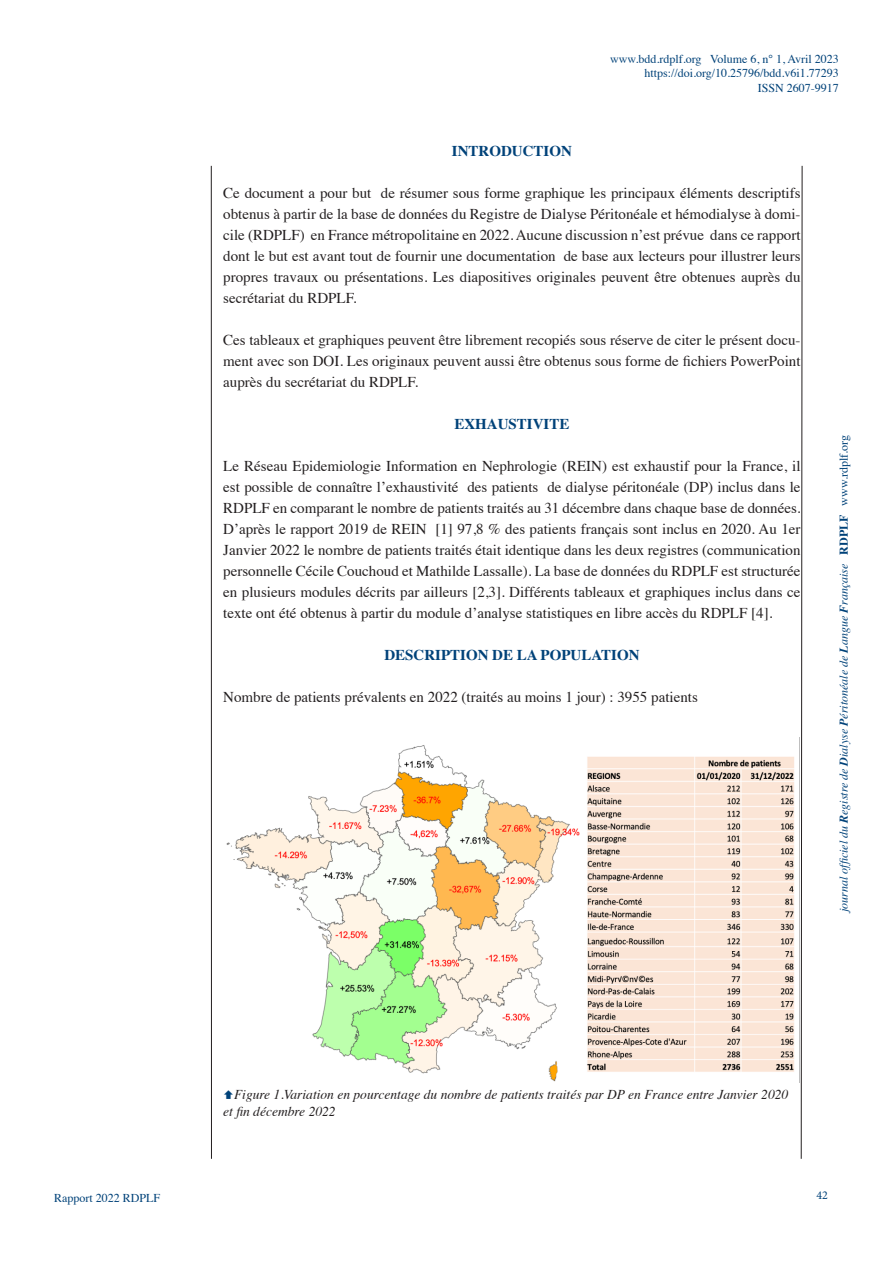
<style>
.page{position:relative;width:893px;height:1263px;background:#fff}
.page>*{position:absolute;margin:0;border:0;box-sizing:border-box;transform-origin:0 0}
.t1{font:15px/21px "Times";color:#231f20;text-align:justify}
.t2{font:700 15px "Times";color:#004279}
.t3{font:italic 13.5px/16.2px "Times";color:#231f20}
.t4{font:12px "Times";color:#004279}
.t5{font:italic 12px "Times";color:#004279}
.t6{font:12px "Minion Pro";color:#004279}
.s1{font-weight:700}
.s2{font-weight:700;font-style:normal}
.s3{font-style:normal}
</style>
<div class="page">
<hr style="left:211px;top:166px;width:1px;height:993px;background:#231f20">
<svg style="left:801px;top:165px;width:1px;height:994px"></svg>
<img style="left:226px;top:738px;width:574px;height:345px">
<p class="t4" style="left:610px;top:48px;width:230px">www.bdd.rdplf.org Volume 6, n° 1, Avril 2023</p>
<p class="t4" style="left:644px;top:62px;width:196px">https://doi.org/10.25796/bdd.v6i1.77293</p>
<p class="t4" style="left:758px;top:77px;width:82px">ISSN 2607-9917</p>
<p class="t2" style="left:452px;top:136px;width:121px">INTRODUCTION</p>
<p class="t1" style="left:223px;top:181px;width:579px">Ce document a pour but de résumer sous forme graphique les principaux éléments descriptifs obtenus à partir de la base de données du Registre de Dialyse Péritonéale et hémodialyse à domi&shy;cile (RDPLF) en France métropolitaine en 2022. Aucune discussion n’est prévue dans ce rapport dont le but est avant tout de fournir une documentation de base aux lecteurs pour illustrer leurs propres travaux ou présentations. Les diapositives originales peuvent être obtenues auprès du secrétariat du RDPLF.</p>
<p class="t1" style="left:223px;top:328px;width:579px">Ces tableaux et graphiques peuvent être librement recopiés sous réserve de citer le présent docu&shy;ment avec son DOI. Les originaux peuvent aussi être obtenus sous forme de fichiers PowerPoint auprès du secrétariat du RDPLF.</p>
<p class="t2" style="left:454px;top:409px;width:117px">EXHAUSTIVITE</p>
<p class="t1" style="left:223px;top:454px;width:579px">Le Réseau Epidemiologie Information en Nephrologie (REIN) est exhaustif pour la France, il est possible de connaître l’exhaustivité des patients de dialyse péritonéale (DP) inclus dans le RDPLF en comparant le nombre de patients traités au 31 décembre dans chaque base de données.<br>D’après le rapport 2019 de REIN [1] 97,8 % des patients français sont inclus en 2020. Au 1er Janvier 2022 le nombre de patients traités était identique dans les deux registres (communication personnelle Cécile Couchoud et Mathilde Lassalle). La base de données du RDPLF est structurée en plusieurs modules décrits par ailleurs [2,3]. Différents tableaux et graphiques inclus dans ce texte ont été obtenus à partir du module d’analyse statistiques en libre accès du RDPLF [4].</p>
<p class="t2" style="left:384px;top:640px;width:257px">DESCRIPTION DE LA POPULATION</p>
<p class="t1" style="left:223px;top:685px;width:476px">Nombre de patients prévalents en 2022 (traités au moins 1 jour) : 3955 patients</p>
<p class="t5" style="left:833px;top:912px;width:478px;rotate:-90deg">journal officiel du <span class="s1">R</span>egistre de <span class="s1">D</span>ialyse <span class="s1">P</span>éritonéale de <span class="s1">L</span>angue <span class="s1">F</span>rançaise <span class="s2">RDPLF</span> <span class="s3">www.rdplf.org</span></p>
<p class="t4" style="left:54px;top:1187px;width:108px">Rapport 2022 RDPLF</p>
<p class="t3" style="left:223px;top:1086px;width:566px;text-indent:11px">Figure 1.Variation en pourcentage du nombre de patients traités par DP en France entre Janvier 2020 et fin décembre 2022</p>
<p class="t6" style="left:816px;top:1187px;width:13px">42</p>
</div>
